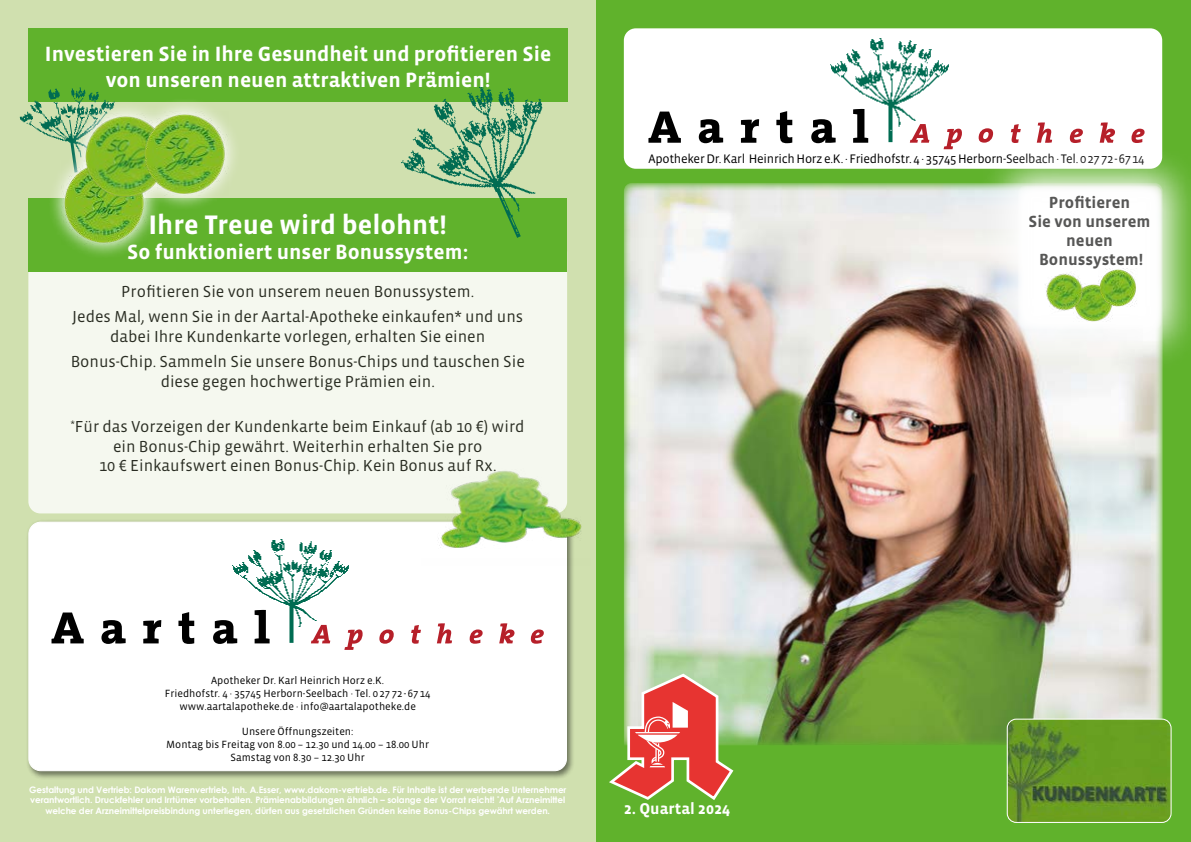
<style>
.page{position:relative;width:1191px;height:842px;background:#fff}
.page>*{position:absolute;margin:0;border:0;box-sizing:border-box;transform-origin:0 0}
.t1{font:700 27.4px "Vista Sans OT";color:#fff}
.t2{font:700 21.1px/25.3px "Vista Sans OT";color:#fff;text-align:center}
.t3{font:700 16.5px/19px "Vista Sans OT";color:#575756;text-align:center}
.t4{font:16.3px/25.6px "Vista Sans OT";color:#000;text-align:center}
.t5{font:700 16px "Vista Sans OT";color:#fff}
.t6{font:12.6px "Vista Sans OT";letter-spacing:-.02em;color:#000}
.t7{font:10.7px/12.9px "Vista Sans OT";color:#000;text-align:center}
.t8{font:700 8.9px/10.5px "Century Gothic";letter-spacing:-.01em;color:#fff;text-align:center}
</style>
<div class="page">
<div style="left:595px;top:0;width:596px;height:842px;background:#60b22c"></div>
<div style="left:0;top:0;width:595px;height:842px;background:#d0e0af"></div>
<div style="left:624px;top:28px;width:538px;height:141px;background:#fff;border-radius:12px"></div>
<svg style="left:648px;top:112px;width:33px;height:31px"></svg>
<svg style="left:699px;top:119px;width:24px;height:24px"></svg>
<svg style="left:741px;top:119px;width:18px;height:24px"></svg>
<svg style="left:776px;top:111px;width:16px;height:32px"></svg>
<svg style="left:811px;top:119px;width:24px;height:24px"></svg>
<svg style="left:853px;top:142px;width:15px;height:1px"></svg>
<svg style="left:909px;top:142px;width:20px;height:1px"></svg>
<svg style="left:943px;top:129px;width:19px;height:20px"></svg>
<svg style="left:978px;top:128px;width:15px;height:15px"></svg>
<svg style="left:1011px;top:124px;width:9px;height:19px"></svg>
<svg style="left:1036px;top:122px;width:16px;height:21px"></svg>
<svg style="left:1069px;top:129px;width:14px;height:14px"></svg>
<svg style="left:1099px;top:122px;width:16px;height:21px"></svg>
<svg style="left:1131px;top:129px;width:13px;height:14px"></svg>
<img style="left:820px;top:38px;width:140px;height:104px">
<img style="left:624px;top:183px;width:538px;height:562px">
<svg style="left:976px;top:144px;width:215px;height:227px"></svg>
<div style="left:1018px;top:186px;width:143px;height:144px;background:#fff;border-radius:7px"></div>
<img style="left:1078px;top:284px;width:35px;height:38px">
<img style="left:1045px;top:273px;width:43px;height:42px">
<img style="left:1098px;top:269px;width:39px;height:38px">
<img style="left:1007px;top:719px;width:164px;height:103px">
<div style="left:1006px;top:719px;width:165px;height:104px;border:1px solid #fff;border-radius:9px"></div>
<svg style="left:609px;top:672px;width:126px;height:128px"></svg>
<div style="left:28px;top:28px;width:540px;height:74px;background:#60b22c"></div>
<div style="left:28px;top:241px;width:539px;height:272px;background:#f5f8ef;border-radius:12px"></div>
<div style="left:28px;top:198px;width:539px;height:74px;background:#60b22c"></div>
<img style="left:19px;top:87px;width:80px;height:49px">
<svg style="left:47px;top:96px;width:187px;height:160px"></svg>
<img style="left:61px;top:160px;width:87px;height:84px">
<img style="left:82px;top:114px;width:87px;height:84px">
<img style="left:141px;top:112px;width:87px;height:84px">
<div style="left:26px;top:519px;width:549px;height:261px;background:#000;opacity:.5"></div>
<div style="left:29px;top:522px;width:537px;height:249px;background:#fff;border-radius:12px"></div>
<div style="left:28px;top:522px;width:539px;height:249px;border:1px solid #fff;border-radius:12px"></div>
<svg style="left:52px;top:612px;width:32px;height:31px"></svg>
<svg style="left:101px;top:620px;width:25px;height:24px"></svg>
<svg style="left:143px;top:620px;width:18px;height:23px"></svg>
<svg style="left:178px;top:612px;width:16px;height:32px"></svg>
<svg style="left:213px;top:620px;width:24px;height:24px"></svg>
<svg style="left:344px;top:629px;width:18px;height:21px"></svg>
<svg style="left:379px;top:629px;width:15px;height:15px"></svg>
<svg style="left:411px;top:625px;width:10px;height:19px"></svg>
<svg style="left:437px;top:623px;width:15px;height:20px"></svg>
<svg style="left:469px;top:629px;width:13px;height:15px"></svg>
<svg style="left:499px;top:623px;width:15px;height:20px"></svg>
<svg style="left:531px;top:629px;width:13px;height:15px"></svg>
<img style="left:222px;top:539px;width:138px;height:104px">
<img style="left:422px;top:471px;width:160px;height:94px">
<img style="left:401px;top:87px;width:142px;height:151px">
<p class="t2" style="left:45px;top:42px;width:508px">Investieren Sie in Ihre Gesundheit und profitieren Sie von unseren neuen attraktiven Prämien!</p>
<h1 class="t1" style="left:148px;top:211px;width:300px">Ihre Treue wird belohnt!</h1>
<p class="t2" style="left:127px;top:240px;width:343px">So funktioniert unser Bonussystem:</p>
<p class="t4" style="left:72px;top:279px;width:452px">Profitieren Sie von unserem neuen Bonussystem.<br>Jedes Mal, wenn Sie in der Aartal-Apotheke einkaufen* und uns</p>
<p class="t4" style="left:71px;top:324px;width:456px">dabei Ihre Kundenkarte vorlegen, erhalten Sie einen<br>Bonus-Chip. Sammeln Sie unsere Bonus-Chips und tauschen Sie</p>
<p class="t4" style="left:161px;top:369px;width:276px">diese gegen hochwertige Prämien ein.</p>
<p class="t4" style="left:71px;top:417px;width:455px;line-height:19.6px"><sup>*</sup>Für das Vorzeigen der Kundenkarte beim Einkauf (ab 10 €) wird ein Bonus-Chip gewährt. Weiterhin erhalten Sie pro<br>10 € Einkaufswert einen Bonus-Chip. Kein Bonus auf Rx.</p>
<p class="t6" style="left:648px;top:152px;width:497px">Apotheker Dr. Karl Heinrich Horz e.K. · Friedhofstr. 4 · 35745 Herborn-Seelbach · Tel. 02772-6714</p>
<p class="t3" style="left:1028px;top:193px;width:124px">Profitieren<br>Sie von unserem neuen<br>Bonussystem!</p>
<p class="t7" style="left:165px;top:674px;width:267px">Apotheker Dr. Karl Heinrich Horz e.K.<br>Friedhofstr. 4 · 35745 Herborn-Seelbach · Tel. 0 27 72 - 67 14 www.aartalapotheke.de · info@aartalapotheke.de</p>
<p class="t7" style="left:166px;top:725px;width:264px">Unsere Öffnungszeiten:<br>Montag bis Freitag von 8.00 – 12.30 und 14.00 – 18.00 Uhr<br>Samstag von 8.30 – 12.30 Uhr</p>
<p class="t8" style="left:29px;top:784px;width:539px">Gestaltung und Vertrieb: Dakom Warenvertrieb, Inh. A.Esser, www.dakom-vertrieb.de. Für Inhalte ist der werbende Unternehmer verantwortlich. Druckfehler und Irrtümer vorbehalten. Prämienabbildungen ähnlich – solange der Vorrat reicht! <sup>*</sup>Auf Arzneimittel welche der Arzneimittelpreisbindung unterliegen, dürfen aus gesetzlichen Gründen keine Bonus-Chips gewährt werden.</p>
<p class="t5" style="left:624px;top:800px;width:108px">2. Quartal 2024</p>
</div>
